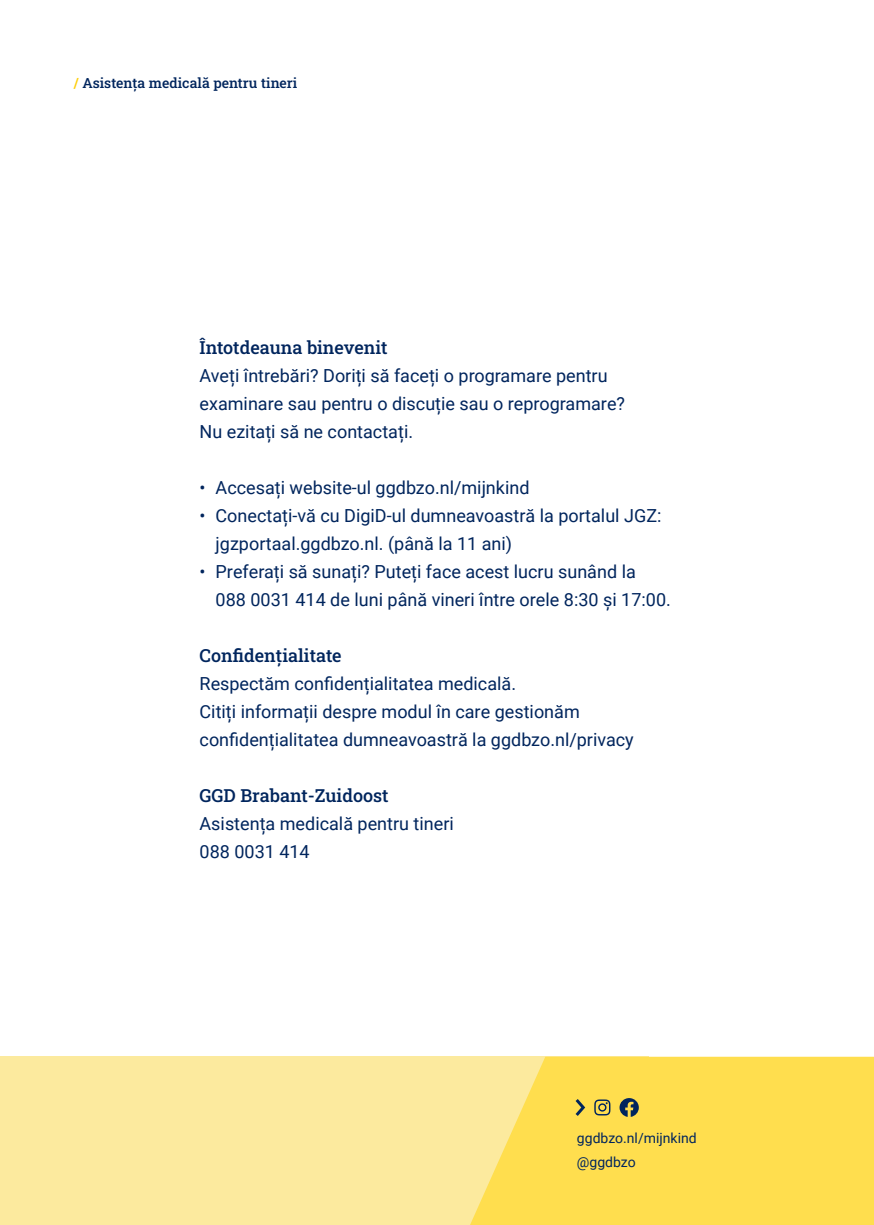
<style>
.page{position:relative;width:874px;height:1225px;background:#fff}
.page>*{position:absolute;margin:0;border:0;box-sizing:border-box;transform-origin:0 0}
.t1{font:18px/28px "Roboto";color:#00255d}
.t2{font:500 18px "Roboto Slab";color:#00255d}
.t3{font:500 14px "Roboto Slab";color:#00255d}
.t4{font:14px/24px "Roboto";color:#00255d}
.s1{font-weight:700;color:#fece08}
</style>
<div class="page">
<div style="left:0;top:1056px;width:648px;height:169px;background:#fcea9e"></div>
<svg style="left:470px;top:1056px;width:403px;height:169px;background:#fedf56"></svg>
<svg style="left:594px;top:1099px;width:16px;height:16px"></svg>
<svg style="left:619px;top:1098px;width:19px;height:19px"></svg>
<svg style="left:575px;top:1099px;width:10px;height:17px"></svg>
<p class="t3" style="left:74px;top:74px;width:225px"><span class="s1">/</span> Asistența medicală pentru tineri</p>
<p class="t2" style="left:199px;top:335px;width:189px">Întotdeauna binevenit</p>
<p class="t1" style="left:199px;top:361px;width:427px">Aveți întrebări? Doriți să faceți o programare pentru examinare sau pentru o discuție sau o reprogramare?<br>Nu ezitați să ne contactați.</p>
<p class="t1" style="left:199px;top:473px;width:331px">• Accesați website-ul ggdbzo.nl/mijnkind</p>
<p class="t1" style="left:215px;top:501px;width:447px;text-indent:-16px">• Conectați-vă cu DigiD-ul dumneavoastră la portalul JGZ: jgzportaal.ggdbzo.nl. (până la 11 ani)</p>
<p class="t1" style="left:215px;top:557px;width:456px;text-indent:-16px">• Preferați să sunați? Puteți face acest lucru sunând la<br>088 0031 414 de luni până vineri între orele 8:30 și 17:00.</p>
<p class="t2" style="left:199px;top:643px;width:143px">Confidențialitate</p>
<p class="t1" style="left:199px;top:669px;width:435px">Respectăm confidențialitatea medicală.<br>Citiți informații despre modul în care gestionăm confidențialitatea dumneavoastră la ggdbzo.nl/privacy</p>
<p class="t2" style="left:199px;top:783px;width:190px">GGD Brabant-Zuidoost</p>
<p class="t1" style="left:199px;top:809px;width:255px">Asistența medicală pentru tineri<br>088 0031 414</p>
<p class="t4" style="left:576px;top:1125px;width:121px">ggdbzo.nl/mijnkind @ggdbzo</p>
</div>
